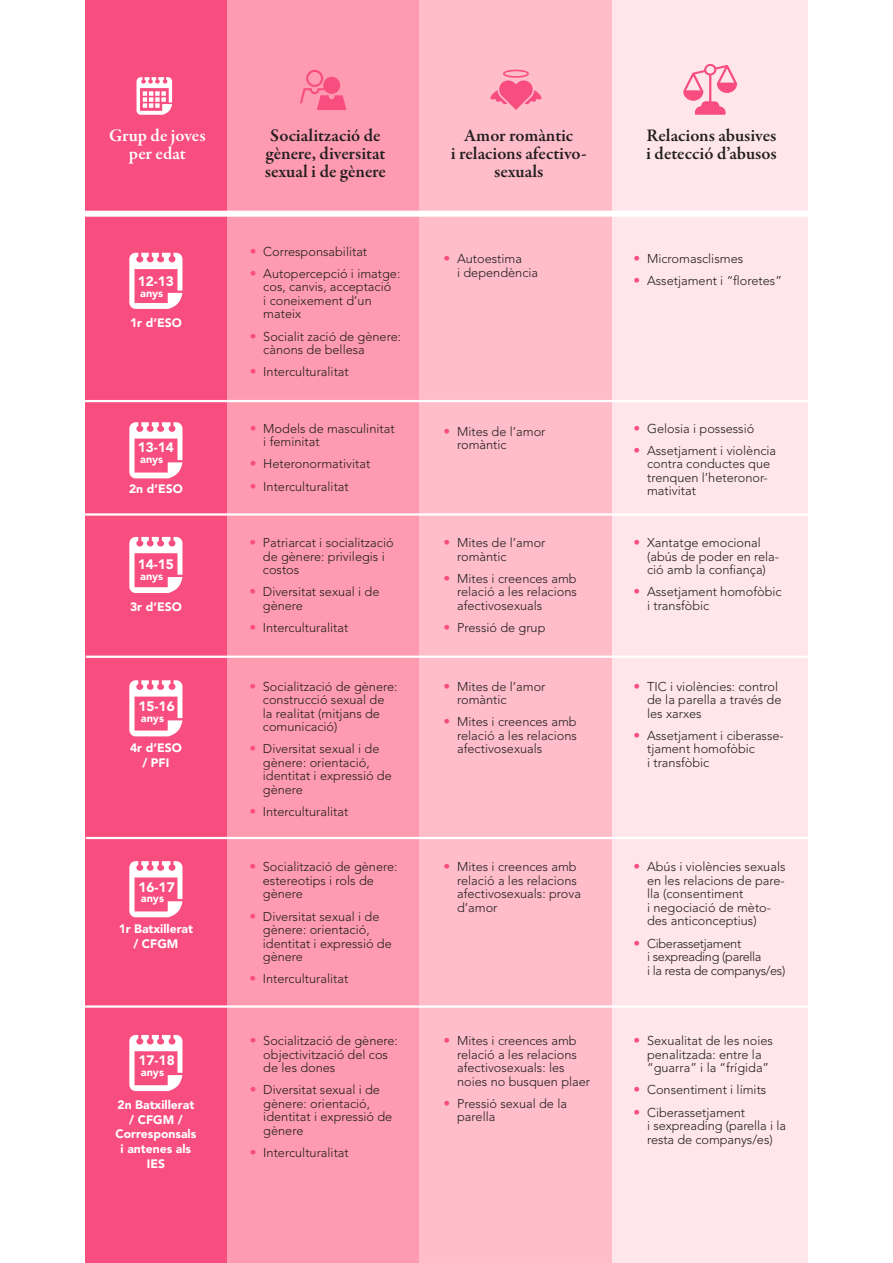
<style>
.page{position:relative;width:893px;height:1263px;background:#fff}
.page>*{position:absolute;margin:0;border:0;box-sizing:border-box;transform-origin:0 0}
.t1{font:600 18px/18px "Garamond Premr Pro";color:#231f20;text-align:center}
.t2{font:600 18px/18px "Garamond Premr Pro";letter-spacing:-.005em;color:#fff;text-align:center}
.t3{font:900 13.65px "Avenir";color:#fff}
.fletxes{font:300 12.75px/13.5px "Avenir";color:#231f20}
.fletxes-2{font:300 12.75px/13.5px "Avenir";letter-spacing:-.025em;color:#231f20}
.t4{font:900 12.15px/14.5px "Avenir";color:#fff;text-align:center}
.t5{font:900 10.95px "Avenir";color:#fff}
.s1{font-size:13.5px;color:#f84d7f}
</style>
<div class="page">
<div style="left:85px;top:0;width:142px;height:1263px;background:#f84d7f"></div>
<div style="left:227px;top:0;width:193px;height:1263px;background:#ff9bb0"></div>
<div style="left:420px;top:0;width:192px;height:1263px;background:#ffbdca"></div>
<div style="left:612px;top:0;width:196px;height:1263px;background:#ffe6eb"></div>
<div style="left:85px;top:211px;width:723px;height:6px;background:#fff"></div>
<svg style="left:300px;top:70px;width:46px;height:40px"></svg>
<svg style="left:490px;top:70px;width:52px;height:40px"></svg>
<hr style="left:85px;top:400px;width:723px;height:2px;background:#fff">
<hr style="left:85px;top:513px;width:723px;height:3px;background:#fff">
<hr style="left:86px;top:656px;width:722px;height:2px;background:#fff">
<hr style="left:86px;top:837px;width:722px;height:2px;background:#fff">
<hr style="left:85px;top:1005px;width:723px;height:3px;background:#fff">
<svg style="left:137px;top:77px;width:35px;height:38px"></svg>
<svg style="left:129px;top:253px;width:53px;height:56px"></svg>
<svg style="left:129px;top:422px;width:53px;height:56px"></svg>
<svg style="left:129px;top:537px;width:53px;height:56px"></svg>
<svg style="left:129px;top:680px;width:53px;height:56px"></svg>
<svg style="left:129px;top:861px;width:53px;height:56px"></svg>
<svg style="left:129px;top:1035px;width:53px;height:56px"></svg>
<svg style="left:683px;top:64px;width:54px;height:51px"></svg>
<p class="t2" style="left:109px;top:126px;width:98px">Grup de joves per edat</p>
<p class="t3" style="left:138px;top:273px;width:38px">12-13</p>
<p class="t5" style="left:140px;top:286px;width:25px">anys</p>
<p class="t4" style="left:130px;top:316px;width:53px">1r d’ESO</p>
<p class="t3" style="left:138px;top:439px;width:38px">13-14</p>
<p class="t5" style="left:140px;top:452px;width:25px">anys</p>
<p class="t4" style="left:129px;top:482px;width:55px">2n d’ESO</p>
<p class="t3" style="left:138px;top:556px;width:38px">14-15</p>
<p class="t5" style="left:140px;top:570px;width:25px">anys</p>
<p class="t4" style="left:130px;top:599px;width:53px">3r d’ESO</p>
<p class="t3" style="left:138px;top:698px;width:38px">15-16</p>
<p class="t5" style="left:141px;top:711px;width:25px">anys</p>
<p class="t4" style="left:130px;top:741px;width:53px">4r d’ESO / PFI</p>
<p class="t3" style="left:138px;top:878px;width:38px">16-17</p>
<p class="t5" style="left:141px;top:892px;width:25px">anys</p>
<p class="t4" style="left:119px;top:921px;width:76px">1r Batxillerat</p>
<p class="t4" style="left:133px;top:936px;width:46px">/ CFGM</p>
<p class="t3" style="left:138px;top:1052px;width:38px">17-18</p>
<p class="t5" style="left:141px;top:1066px;width:25px">anys</p>
<p class="t4" style="left:118px;top:1097px;width:78px">2n Batxillerat / CFGM /</p>
<p class="t4" style="left:115px;top:1127px;width:82px">Corresponsals i antenes als<br>IES</p>
<p class="t1" style="left:265px;top:126px;width:123px">Socialització de gènere, diversitat sexual i de gènere</p>
<p class="t1" style="left:451px;top:126px;width:137px">Amor romàntic<br>i relacions afectivo&shy;sexuals</p>
<p class="t1" style="left:646px;top:126px;width:132px;text-align:left">Relacions abusives i detecció d’abusos</p>
<p class="fletxes" style="left:250px;top:245px;width:119px"><span class="s1">•</span> Corresponsabilitat</p>
<p class="fletxes" style="left:263px;top:267px;width:138px;text-indent:-14px"><span class="s1">•</span> Autopercepció i imatge: cos, canvis, acceptació<br>i coneixement d’un mateix</p>
<p class="fletxes" style="left:263px;top:330px;width:139px;text-indent:-14px"><span class="s1">•</span> Socialit zació de gènere: cànons de bellesa</p>
<p class="fletxes" style="left:250px;top:365px;width:100px"><span class="s1">•</span> Interculturalitat</p>
<p class="fletxes" style="left:263px;top:421px;width:133px;text-indent:-14px"><span class="s1">•</span> Models de masculinitat i feminitat</p>
<p class="fletxes" style="left:250px;top:457px;width:122px"><span class="s1">•</span> Heteronormativitat</p>
<p class="fletxes" style="left:250px;top:479px;width:100px"><span class="s1">•</span> Interculturalitat</p>
<p class="fletxes" style="left:263px;top:536px;width:132px;text-indent:-14px"><span class="s1">•</span> Patriarcat i socialització de gènere: privilegis i costos</p>
<p class="fletxes" style="left:263px;top:585px;width:118px;text-indent:-14px"><span class="s1">•</span> Diversitat sexual i de gènere</p>
<p class="fletxes" style="left:249px;top:621px;width:100px"><span class="s1">•</span> Interculturalitat</p>
<p class="fletxes" style="left:263px;top:679px;width:136px;text-indent:-14px"><span class="s1">•</span> Socialització de gènere: construcció sexual de<br>la realitat (mitjans de comunicació)</p>
<p class="fletxes" style="left:263px;top:742px;width:130px;text-indent:-14px"><span class="s1">•</span> Diversitat sexual i de gènere: orientació, identitat i expressió de gènere</p>
<p class="fletxes" style="left:249px;top:805px;width:100px"><span class="s1">•</span> Interculturalitat</p>
<p class="fletxes" style="left:263px;top:860px;width:136px;text-indent:-14px"><span class="s1">•</span> Socialització de gènere: estereotips i rols de gènere</p>
<p class="fletxes" style="left:263px;top:909px;width:130px;text-indent:-14px"><span class="s1">•</span> Diversitat sexual i de gènere: orientació, identitat i expressió de gènere</p>
<p class="fletxes" style="left:249px;top:972px;width:100px"><span class="s1">•</span> Interculturalitat</p>
<p class="fletxes" style="left:263px;top:1034px;width:136px;text-indent:-14px"><span class="s1">•</span> Socialització de gènere: objectivització del cos de les dones</p>
<p class="fletxes" style="left:263px;top:1083px;width:130px;text-indent:-14px"><span class="s1">•</span> Diversitat sexual i de gènere: orientació, identitat i expressió de gènere</p>
<p class="fletxes" style="left:250px;top:1146px;width:100px"><span class="s1">•</span> Interculturalitat</p>
<p class="fletxes" style="left:457px;top:252px;width:83px;text-indent:-14px"><span class="s1">•</span> Autoestima<br>i dependència</p>
<p class="fletxes" style="left:634px;top:252px;width:111px"><span class="s1">•</span> Micromasclismes</p>
<p class="fletxes" style="left:634px;top:274px;width:150px"><span class="s1">•</span> Assetjament i “floretes”</p>
<p class="fletxes" style="left:457px;top:425px;width:90px;text-indent:-14px"><span class="s1">•</span> Mites de l’amor romàntic</p>
<p class="fletxes" style="left:634px;top:421px;width:122px"><span class="s1">•</span> Gelosia i possessió</p>
<p class="fletxes" style="left:647px;top:444px;width:131px;text-indent:-14px"><span class="s1">•</span> Assetjament i violència contra conductes que trenquen l’heteronor&shy;mativitat</p>
<p class="fletxes" style="left:457px;top:536px;width:90px;text-indent:-14px"><span class="s1">•</span> Mites de l’amor romàntic</p>
<p class="fletxes" style="left:457px;top:572px;width:121px;text-align:justify;text-indent:-14px"><span class="s1">•</span> Mites i creences amb relació a les relacions afectivosexuals</p>
<p class="fletxes" style="left:444px;top:621px;width:103px"><span class="s1">•</span> Pressió de grup</p>
<p class="fletxes" style="left:457px;top:679px;width:90px;text-indent:-14px"><span class="s1">•</span> Mites de l’amor romàntic</p>
<p class="fletxes" style="left:457px;top:715px;width:121px;text-align:justify;text-indent:-14px"><span class="s1">•</span> Mites i creences amb relació a les relacions afectivosexuals</p>
<p class="fletxes" style="left:647px;top:536px;width:134px;text-indent:-14px"><span class="s1">•</span> Xantatge emocional (abús de poder en rela&shy;ció amb la confiança)</p>
<p class="fletxes" style="left:647px;top:585px;width:136px;text-indent:-14px"><span class="s1">•</span> Assetjament homofòbic i transfòbic</p>
<p class="fletxes" style="left:647px;top:679px;width:136px;text-indent:-14px"><span class="s1">•</span> TIC i violències: control de la parella a través de les xarxes</p>
<p class="fletxes" style="left:647px;top:729px;width:138px;text-indent:-14px"><span class="s1">•</span> Assetjament i ciberasse&shy;tjament homofòbic<br>i transfòbic</p>
<p class="fletxes" style="left:457px;top:860px;width:125px;text-indent:-14px"><span class="s1">•</span> Mites i creences amb relació a les relacions afectivosexuals: prova d’amor</p>
<p class="fletxes" style="left:647px;top:860px;width:140px;text-indent:-14px"><span class="s1">•</span> Abús i violències sexuals en les relacions de pare&shy;lla (consentiment<br>i negociació de mèto&shy;des anticonceptius)</p>
<p class="fletxes-2" style="left:647px;top:936px;width:140px;text-indent:-14px"><span class="s1">•</span> Ciberassetjament<br>i sexpreading (parella<br>i la resta de companys/es)</p>
<p class="fletxes" style="left:457px;top:1034px;width:135px;text-indent:-14px"><span class="s1">•</span> Mites i creences amb relació a les relacions afectivosexuals: les noies no busquen plaer</p>
<p class="fletxes" style="left:457px;top:1097px;width:111px;text-indent:-14px"><span class="s1">•</span> Pressió sexual de la parella</p>
<p class="fletxes" style="left:647px;top:1034px;width:127px;text-indent:-14px"><span class="s1">•</span> Sexualitat de les noies penalitzada: entre la “guarra” i la “frígida”</p>
<p class="fletxes" style="left:634px;top:1083px;width:134px"><span class="s1">•</span> Consentiment i límits</p>
<p class="fletxes" style="left:647px;top:1105px;width:140px;text-indent:-14px"><span class="s1">•</span> Ciberassetjament<br>i sexpreading (parella i la resta de companys/es)</p>
</div>
